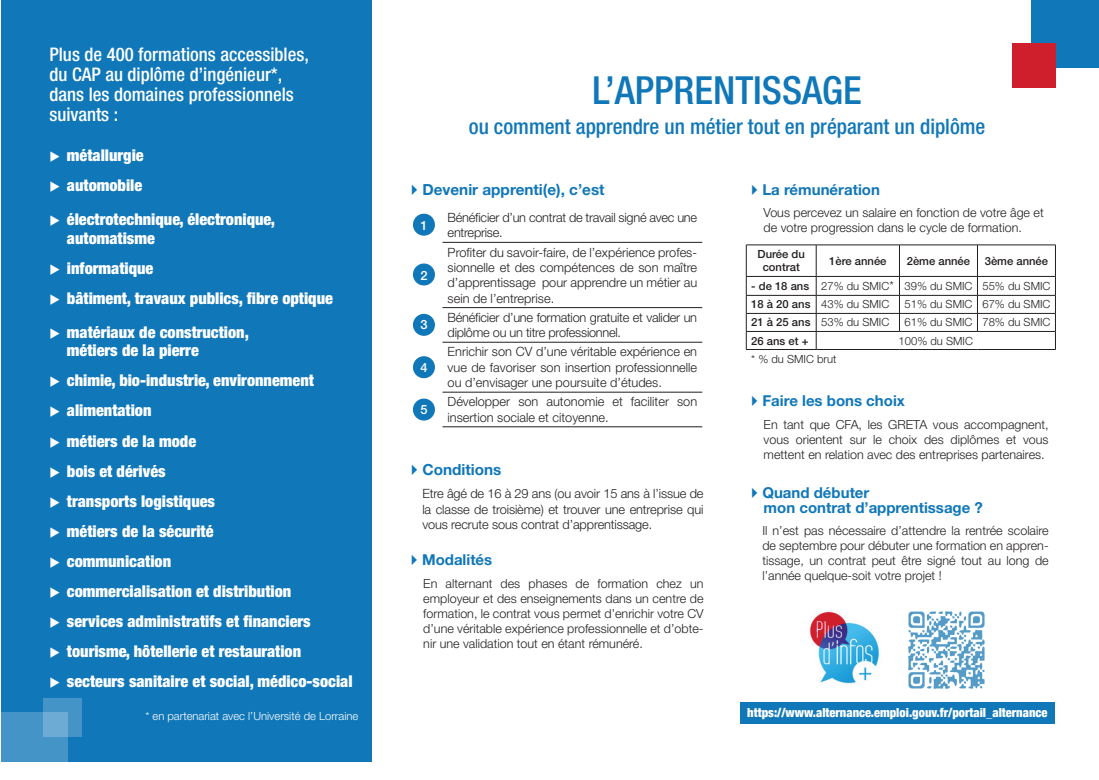
<style>
.page{position:relative;width:1099px;height:780px;background:#fff}
.page>*{position:absolute;margin:0;border:0;box-sizing:border-box;transform-origin:0 0}
.t1{font:500 condensed 38.75px "Helvetica Neue";color:#1077b9}
.t2{font:500 condensed 21.25px "Helvetica Neue";color:#1077b9}
.t3{font:500 condensed 18.75px/20px "Helvetica Neue";color:#fff}
.t4{font:900 condensed 16.25px/18.8px "Helvetica Neue";color:#fff}
.t5{font:700 15.25px "Helvetica Neue LT Std";color:#1077b9}
.t6{font:700 15px/15px "Helvetica Neue LT Std";color:#1077b9}
.t7{font:300 12.75px/15.2px "Helvetica Neue LT Std";letter-spacing:-.01em;color:#231f20}
.t8{font:500 12.75px "Helvetica Neue LT Std";color:#fff}
.t9{font:300 12.5px/15px "Helvetica Neue LT Std";color:#231f20;text-align:justify}
.t10{font:900 condensed 12.5px "Helvetica Neue";color:#fff}
.t11{font:300 11.25px/18.5px "Helvetica Neue LT Std";color:#231f20}
.t12{font:500 11.25px/13.5px "Helvetica Neue LT Std";color:#231f20;text-align:center}
.t13{font:300 11.25px "Helvetica Neue LT Std";color:#fff}
.s1{font-weight:500}
.s2{font-size:12.5px}
</style>
<div class="page">
<img style="left:809px;top:611px;width:70px;height:73px">
<div style="left:740px;top:702px;width:314px;height:22px;background:#1077b9"></div>
<div style="left:413px;top:399px;width:21px;height:21px;background:#1077b9;border-radius:50%"></div>
<div style="left:413px;top:398px;width:22px;height:22px;border:1px solid #1077b9;border-radius:50%"></div>
<div style="left:1px;top:1px;width:370px;height:760px;background:#1077b9"></div>
<div style="left:413px;top:214px;width:21px;height:21px;background:#1077b9;border-radius:50%"></div>
<div style="left:413px;top:214px;width:22px;height:22px;border:1px solid #1077b9;border-radius:50%"></div>
<div style="left:413px;top:264px;width:21px;height:21px;background:#1077b9;border-radius:50%"></div>
<div style="left:413px;top:263px;width:22px;height:22px;border:1px solid #1077b9;border-radius:50%"></div>
<div style="left:413px;top:314px;width:21px;height:21px;background:#1077b9;border-radius:50%"></div>
<div style="left:413px;top:314px;width:22px;height:22px;border:1px solid #1077b9;border-radius:50%"></div>
<div style="left:413px;top:357px;width:21px;height:20px;background:#1077b9;border-radius:50%"></div>
<div style="left:413px;top:356px;width:22px;height:22px;border:1px solid #1077b9;border-radius:50%"></div>
<hr style="left:442px;top:242px;width:260px;height:1px;background:#231f20">
<hr style="left:442px;top:307px;width:260px;height:1px;background:#231f20">
<hr style="left:442px;top:342px;width:260px;height:1px;background:#231f20">
<hr style="left:442px;top:392px;width:260px;height:1px;background:#231f20">
<hr style="left:442px;top:426px;width:260px;height:1px;background:#231f20">
<hr style="left:746px;top:245px;width:70px;height:1px;background:#231f20">
<hr style="left:746px;top:245px;width:1px;height:31px;background:#231f20">
<hr style="left:816px;top:245px;width:83px;height:1px;background:#231f20">
<hr style="left:816px;top:245px;width:1px;height:31px;background:#231f20">
<hr style="left:899px;top:245px;width:78px;height:1px;background:#231f20">
<hr style="left:899px;top:245px;width:1px;height:31px;background:#231f20">
<hr style="left:977px;top:245px;width:78px;height:1px;background:#231f20">
<hr style="left:977px;top:245px;width:1px;height:31px;background:#231f20">
<hr style="left:1055px;top:245px;width:1px;height:31px;background:#231f20">
<hr style="left:746px;top:276px;width:70px;height:1px;background:#231f20">
<hr style="left:816px;top:276px;width:83px;height:1px;background:#231f20">
<hr style="left:899px;top:276px;width:78px;height:1px;background:#231f20">
<hr style="left:977px;top:276px;width:78px;height:1px;background:#231f20">
<hr style="left:746px;top:295px;width:70px;height:1px;background:#231f20">
<hr style="left:816px;top:295px;width:83px;height:1px;background:#231f20">
<hr style="left:899px;top:295px;width:78px;height:1px;background:#231f20">
<hr style="left:977px;top:295px;width:78px;height:1px;background:#231f20">
<hr style="left:746px;top:313px;width:70px;height:1px;background:#231f20">
<hr style="left:816px;top:313px;width:83px;height:1px;background:#231f20">
<hr style="left:899px;top:313px;width:78px;height:1px;background:#231f20">
<svg style="left:899px;top:276px;width:1px;height:55px"></svg>
<hr style="left:977px;top:313px;width:78px;height:1px;background:#231f20">
<svg style="left:977px;top:276px;width:1px;height:55px"></svg>
<hr style="left:746px;top:331px;width:70px;height:1px;background:#231f20">
<svg style="left:746px;top:276px;width:1px;height:73px"></svg>
<hr style="left:816px;top:331px;width:83px;height:1px;background:#231f20">
<svg style="left:816px;top:276px;width:1px;height:73px"></svg>
<hr style="left:899px;top:331px;width:78px;height:1px;background:#231f20">
<hr style="left:977px;top:331px;width:78px;height:1px;background:#231f20">
<svg style="left:1055px;top:276px;width:1px;height:73px"></svg>
<hr style="left:746px;top:349px;width:70px;height:1px;background:#231f20">
<hr style="left:816px;top:349px;width:83px;height:1px;background:#231f20">
<hr style="left:899px;top:349px;width:78px;height:1px;background:#231f20">
<hr style="left:977px;top:349px;width:78px;height:1px;background:#231f20">
<div style="left:1px;top:712px;width:67px;height:50px;background:#4494c8"></div>
<svg style="left:43px;top:698px;width:38px;height:39px"></svg>
<img style="left:908px;top:611px;width:77px;height:78px">
<div style="left:1031px;top:0;width:67px;height:68px;background:#1077b9"></div>
<div style="left:1011px;top:43px;width:44px;height:44px;background:#d01f2c"></div>
<h3 class="t3" style="left:49px;top:44px;width:261px">Plus de 400 formations accessibles, du CAP au diplôme d’ingénieur*, dans les domaines professionnels suivants :</h3>
<h3 class="t4" style="left:49px;top:146px;width:96px">◆ métallurgie</h3>
<h3 class="t4" style="left:49px;top:176px;width:94px">◆ automobile</h3>
<h3 class="t4" style="left:67px;top:210px;width:209px;text-indent:-18px">◆ électrotechnique, électronique, automatisme</h3>
<h3 class="t4" style="left:49px;top:258px;width:105px">◆ informatique</h3>
<h3 class="t4" style="left:49px;top:288px;width:285px">◆ bâtiment, travaux publics, fibre optique</h3>
<h3 class="t4" style="left:67px;top:322px;width:183px;text-indent:-18px">◆ matériaux de construction, métiers de la pierre</h3>
<h3 class="t4" style="left:49px;top:371px;width:266px">◆ chimie, bio-industrie, environnement</h3>
<h3 class="t4" style="left:49px;top:401px;width:104px">◆ alimentation</h3>
<h3 class="t4" style="left:49px;top:431px;width:148px">◆ métiers de la mode</h3>
<h3 class="t4" style="left:49px;top:461px;width:118px">◆ bois et dérivés</h3>
<h3 class="t4" style="left:49px;top:491px;width:167px">◆ transports logistiques</h3>
<h3 class="t4" style="left:49px;top:521px;width:166px">◆ métiers de la sécurité</h3>
<h3 class="t4" style="left:49px;top:551px;width:123px">◆ communication</h3>
<h3 class="t4" style="left:49px;top:581px;width:243px">◆ commercialisation et distribution</h3>
<h3 class="t4" style="left:49px;top:611px;width:263px">◆ services administratifs et financiers</h3>
<h3 class="t4" style="left:49px;top:641px;width:253px">◆ tourisme, hôtellerie et restauration</h3>
<h3 class="t4" style="left:49px;top:671px;width:304px">◆ secteurs sanitaire et social, médico-social</h3>
<h1 class="t1" style="left:592px;top:67px;width:271px">L’APPRENTISSAGE</h1>
<h2 class="t2" style="left:469px;top:114px;width:518px">ou comment apprendre un métier tout en préparant un diplôme</h2>
<p class="t5" style="left:406px;top:180px;width:200px">✔Devenir apprenti(e), c’est</p>
<p class="t8" style="left:420px;top:217px;width:9px">1</p>
<p class="t7" style="left:447px;top:209px;width:251px">Bénéficier d’un contrat de travail signé avec une entreprise.</p>
<p class="t8" style="left:420px;top:267px;width:9px">2</p>
<p class="t7" style="left:447px;top:244px;width:251px;text-align:justify">Profiter du savoir-faire, de l’expérience profes&shy;sionnelle et des compétences de son maître d’apprentissage pour apprendre un métier au sein de l’entreprise.</p>
<p class="t8" style="left:420px;top:317px;width:9px">3</p>
<p class="t7" style="left:447px;top:309px;width:251px">Bénéficier d’une formation gratuite et valider un diplôme ou un titre professionnel.</p>
<p class="t8" style="left:420px;top:359px;width:9px">4</p>
<p class="t7" style="left:447px;top:344px;width:251px;text-align:justify">Enrichir son CV d’une véritable expérience en vue de favoriser son insertion professionnelle ou d’envisager une poursuite d’études.</p>
<p class="t8" style="left:420px;top:402px;width:9px">5</p>
<p class="t7" style="left:447px;top:394px;width:251px">Développer son autonomie et faciliter son insertion sociale et citoyenne.</p>
<p class="t5" style="left:406px;top:460px;width:97px">✔Conditions</p>
<p class="t7" style="left:422px;top:486px;width:283px;text-align:justify">Etre âgé de 16 à 29 ans (ou avoir 15 ans à l’issue de la classe de troisième) et trouver une entreprise qui vous recrute sous contrat d’apprentissage.</p>
<p class="t6" style="left:406px;top:552px;width:88px">✔Modalités</p>
<p class="t9" style="left:423px;top:575px;width:282px">En alternant des phases de formation chez un employeur et des enseignements dans un centre de formation, le contrat vous permet d’enrichir votre CV d’une véritable expérience professionnelle et d’obte&shy;nir une validation tout en étant rémunéré.</p>
<p class="t6" style="left:746px;top:181px;width:135px">✔La rémunération</p>
<p class="t9" style="left:763px;top:205px;width:281px">Vous percevez un salaire en fonction de votre âge et de votre progression dans le cycle de formation.</p>
<p class="t12" style="left:757px;top:247px;width:49px">Durée du contrat</p>
<p class="t12" style="left:829px;top:254px;width:59px">1ère année</p>
<p class="t12" style="left:906px;top:254px;width:65px">2ème année</p>
<p class="t12" style="left:984px;top:254px;width:65px">3ème année</p>
<p class="t11" style="left:751px;top:276px;width:301px"><span class="s1">- de 18 ans</span> 27% du SMIC<span class="s2">*</span> 39% du SMIC 55% du SMIC<br><span class="s1">18 à 20 ans</span> 43% du SMIC</p>
<p class="t11" style="left:904px;top:295px;width:147px">51% du SMIC 67% du SMIC</p>
<p class="t11" style="left:751px;top:313px;width:140px"><span class="s1">21 à 25 ans</span> 53% du SMIC</p>
<p class="t11" style="left:904px;top:313px;width:147px">61% du SMIC 78% du SMIC</p>
<p class="t12" style="left:751px;top:333px;width:59px">26 ans et +</p>
<p class="t11" style="left:898px;top:331px;width:76px">100% du SMIC</p>
<p class="t11" style="left:751px;top:349px;width:87px">* % du SMIC brut</p>
<p class="t6" style="left:746px;top:393px;width:160px">✔Faire les bons choix</p>
<p class="t9" style="left:763px;top:416px;width:286px">En tant que CFA, les GRETA vous accompagnent, vous orientent sur le choix des diplômes et vous mettent en relation avec des entreprises partenaires.</p>
<p class="t6" style="left:763px;top:484px;width:221px;text-indent:-17px">✔Quand débuter<br>mon contrat d’apprentissage ?</p>
<p class="t9" style="left:762px;top:523px;width:288px">Il n’est pas nécessaire d’attendre la rentrée scolaire de septembre pour débuter une formation en appren&shy;tissage, un contrat peut être signé tout au long de l’année quelque-soit votre projet !</p>
<p class="t13" style="left:145px;top:709px;width:214px">* en partenariat avec l’Université de Lorraine</p>
<p class="t10" style="left:747px;top:705px;width:302px">https://www.alternance.emploi.gouv.fr/portail_alternance</p>
</div>
